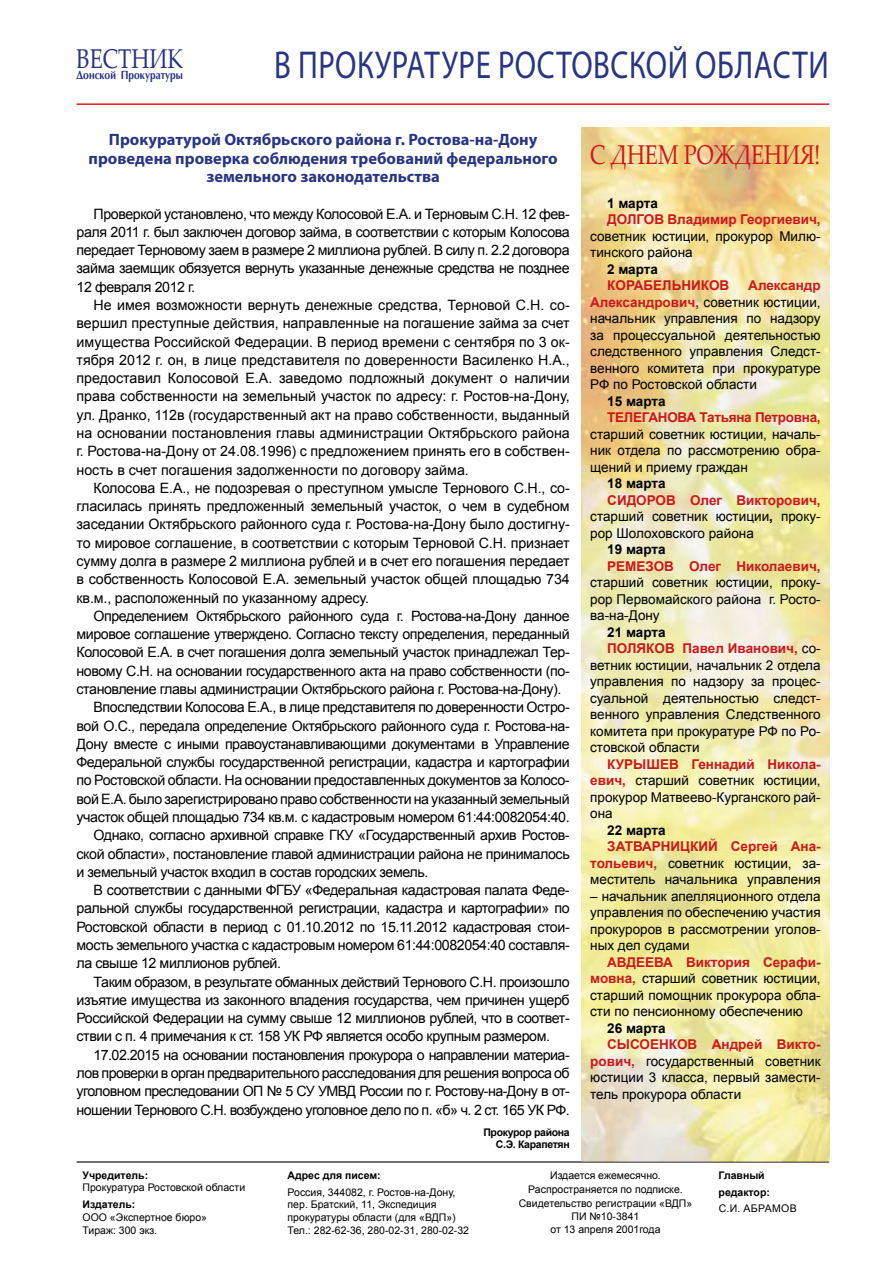
<style>
.page{position:relative;width:893px;height:1263px;background:#fff}
.page>*{position:absolute;margin:0;border:0;box-sizing:border-box;transform-origin:0 0}
.t1{font:39px "Myriad Pro";letter-spacing:.02em;color:#283583;scale:.79 1}
.t2{font:27.15px "Palatino Linotype";color:#cd171a;scale:.79 1}
.t3{font:27.15px "Palatino Linotype";color:#283583;scale:.79 1}
.t4{font:700 16.5px/18.3px "Myriad Pro";color:#283583;text-align:center}
.t5{font:14.25px/18.3px "Arial";letter-spacing:-.03em;color:#000;text-align:justify}
.t6{font:13.5px/16.5px "Arial";color:#000;text-align:justify}
.t7{font:700 13.5px "Arial";color:#cd171a}
.t8{font:700 13.5px "Arial";color:#000}
.t9{font:700 13.5px "Arial";letter-spacing:-.02em;color:#cd171a}
.t10{font:700 12.15px "AG Opus";color:#283583;scale:.83 1}
.t11{font:10.5px/12.6px "Arial";color:#000}
.t12{font:700 10.5px/16.8px "Arial";color:#000}
.t13{font:700 10.5px/12.6px "Arial";letter-spacing:-.03em;color:#000;text-align:right}
.t14{font:10.5px "Arial";letter-spacing:.035em;color:#000}
.s1{font-weight:700;color:#cd171a}
.s2{font-weight:700}
.s3{font-weight:400;color:#000}
</style>
<div class="page">
<hr style="left:77px;top:1161px;width:752px;height:1px;background:#000">
<img style="left:582px;top:128px;width:247px;height:1033px">
<hr style="left:77px;top:103px;width:752px;height:2px;background:#e41b21">
<h2 class="t3" style="left:77px;top:40px;width:136px">ВЕСТНИК</h2>
<p class="t10" style="left:77px;top:69px;width:130px">Донской Прокуратуры</p>
<h1 class="t1" style="left:274px;top:41px;width:704px">В ПРОКУРАТУРЕ РОСТОВСКОЙ ОБЛАСТИ</h1>
<p class="t4" style="left:89px;top:130px;width:471px">Прокуратурой Октябрьского района г. Ростова-на-Дону проведена проверка соблюдения требований федерального земельного законодательства</p>
<p class="t5" style="left:77px;top:204px;width:495px;text-indent:17px">Проверкой установлено, что между Колосовой Е.А. и Терновым С.Н. 12 фев&shy;раля 2011 г. был заключен договор займа, в соответствии с которым Колосова передает Терновому заем в размере 2 миллиона рублей. В силу п. 2.2 договора займа заемщик обязуется вернуть указанные денежные средства не позднее 12 февраля 2012 г.</p>
<p class="t5" style="left:77px;top:296px;width:495px;text-indent:17px">Не имея возможности вернуть денежные средства, Терновой С.Н. со&shy;вершил преступные действия, направленные на погашение займа за счет имущества Российской Федерации. В период времени с сентября по 3 ок&shy;тября 2012 г. он, в лице представителя по доверенности Василенко Н.А., предоставил Колосовой Е.А. заведомо подложный документ о наличии права собственности на земельный участок по адресу: г. Ростов-на-Дону, ул. Дранко, 112в (государственный акт на право собственности, выданный на основании постановления главы администрации Октябрьского района г. Ростова-на-Дону от 24.08.1996) с предложением принять его в собствен&shy;ность в счет погашения задолженности по договору займа.</p>
<p class="t5" style="left:77px;top:479px;width:495px;text-indent:17px">Колосова Е.А., не подозревая о преступном умысле Тернового С.Н., со&shy;гласилась принять предложенный земельный участок, о чем в судебном заседании Октябрьского районного суда г. Ростова-на-Дону было достигну&shy;то мировое соглашение, в соответствии с которым Терновой С.Н. признает сумму долга в размере 2 миллиона рублей и в счет его погашения передает в собственность Колосовой Е.А. земельный участок общей площадью 734 кв.м., расположенный по указанному адресу.</p>
<p class="t5" style="left:94px;top:607px;width:478px">Определением Октябрьского районного суда г. Ростова-на-Дону данное</p>
<p class="t5" style="left:77px;top:625px;width:495px">мировое соглашение утверждено. Согласно тексту определения, переданный</p>
<p class="t5" style="left:77px;top:643px;width:495px">Колосовой Е.А. в счет погашения долга земельный участок принадлежал Тер-</p>
<p class="t5" style="left:77px;top:661px;width:495px">новому С.Н. на основании государственного акта на право собственности (по-</p>
<p class="t5" style="left:77px;top:680px;width:486px">становление главы администрации Октябрьского района г. Ростова-на-Дону).</p>
<p class="t5" style="left:94px;top:698px;width:478px">Впоследствии Колосова Е.А., в лице представителя по доверенности Остро-</p>
<p class="t5" style="left:77px;top:716px;width:495px">вой О.С., передала определение Октябрьского районного суда г. Ростова-на-</p>
<p class="t5" style="left:77px;top:735px;width:495px">Дону вместе с иными правоустанавливающими документами в Управление</p>
<p class="t5" style="left:77px;top:753px;width:495px">Федеральной службы государственной регистрации, кадастра и картографии</p>
<p class="t5" style="left:77px;top:771px;width:495px">по Ростовской области. На основании предоставленных документов за Колосо-</p>
<p class="t5" style="left:77px;top:789px;width:495px">вой Е.А. было зарегистрировано право собственности на указанный земельный</p>
<p class="t5" style="left:77px;top:808px;width:495px">участок общей площадью 734 кв.м. с кадастровым номером 61:44:0082054:40.</p>
<p class="t5" style="left:94px;top:826px;width:478px">Однако, согласно архивной справке ГКУ «Государственный архив Ростов-</p>
<p class="t5" style="left:77px;top:844px;width:495px">ской области», постановление главой администрации района не принималось</p>
<p class="t5" style="left:77px;top:862px;width:353px">и земельный участок входил в состав городских земель.</p>
<p class="t5" style="left:94px;top:881px;width:478px">В соответствии с данными ФГБУ «Федеральная кадастровая палата Феде-</p>
<p class="t5" style="left:77px;top:899px;width:495px">ральной службы государственной регистрации, кадастра и картографии» по</p>
<p class="t5" style="left:77px;top:917px;width:495px">Ростовской области в период с 01.10.2012 по 15.11.2012 кадастровая стои-</p>
<p class="t5" style="left:77px;top:936px;width:495px">мость земельного участка с кадастровым номером 61:44:0082054:40 составля-</p>
<p class="t5" style="left:77px;top:954px;width:206px">ла свыше 12 миллионов рублей.</p>
<p class="t5" style="left:94px;top:972px;width:478px">Таким образом, в результате обманных действий Тернового С.Н. произошло</p>
<p class="t5" style="left:77px;top:990px;width:495px">изъятие имущества из законного владения государства, чем причинен ущерб</p>
<p class="t5" style="left:77px;top:1009px;width:495px">Российской Федерации на сумму свыше 12 миллионов рублей, что в соответ-</p>
<p class="t5" style="left:77px;top:1027px;width:475px">ствии с п. 4 примечания к ст. 158 УК РФ является особо крупным размером.</p>
<p class="t5" style="left:94px;top:1045px;width:478px">17.02.2015 на основании постановления прокурора о направлении материа-</p>
<p class="t5" style="left:77px;top:1064px;width:495px">лов проверки в орган предварительного расследования для решения вопроса об</p>
<p class="t5" style="left:77px;top:1082px;width:495px">уголовном преследовании ОП № 5 СУ УМВД России по г. Ростову-на-Дону в от-</p>
<p class="t5" style="left:77px;top:1100px;width:495px">ношении Тернового С.Н. возбуждено уголовное дело по п. «б» ч. 2 ст. 165 УК РФ.</p>
<p class="t13" style="left:483px;top:1126px;width:88px">Прокурор района<br>С.Э. Карапетян</p>
<h2 class="t2" style="left:590px;top:136px;width:293px">С ДНЕМ РОЖДЕНИЯ!</h2>
<p class="t8" style="left:607px;top:193px;width:52px">1 марта</p>
<p class="t7" style="left:607px;top:210px;width:215px">ДОЛГОВ Владимир Георгиевич,</p>
<p class="t6" style="left:590px;top:227px;width:232px">советник юстиции, прокурор Милю&shy;тинского района</p>
<p class="t8" style="left:607px;top:259px;width:52px">2 марта</p>
<p class="t7" style="left:607px;top:276px;width:124px">КОРАБЕЛЬНИКОВ</p>
<p class="t6" style="left:590px;top:277px;width:232px;text-indent:158px"><span class="s1">Александр Александрович,</span> советник юстиции, начальник управления по надзору за процессуальной деятельностью следственного управления Следст&shy;венного комитета при прокуратуре РФ по Ростовской области</p>
<p class="t8" style="left:607px;top:391px;width:60px">15 марта</p>
<p class="t9" style="left:607px;top:408px;width:215px">ТЕЛЕГАНОВА Татьяна Петровна,</p>
<p class="t6" style="left:590px;top:425px;width:232px">старший советник юстиции, началь&shy;ник отдела по рассмотрению обра&shy;щений и приему граждан</p>
<p class="t8" style="left:607px;top:474px;width:60px">18 марта</p>
<p class="t6" style="left:590px;top:491px;width:232px;text-indent:17px"><span class="s1">СИДОРОВ Олег Викторович, </span>старший советник юстиции<span class="s2">,</span> проку&shy;рор Шолоховского района</p>
<p class="t8" style="left:607px;top:540px;width:60px">19 марта</p>
<p class="t7" style="left:607px;top:556px;width:215px">РЕМЕЗОВ Олег Николаевич,</p>
<p class="t6" style="left:590px;top:574px;width:232px">старший советник юстиции, проку&shy;рор Первомайского района г. Росто&shy;ва-на-Дону</p>
<p class="t8" style="left:607px;top:622px;width:60px">21 марта</p>
<p class="t7" style="left:607px;top:639px;width:215px">ПОЛЯКОВ Павел Иванович, <span class="s3">со-</span></p>
<p class="t6" style="left:590px;top:656px;width:232px">ветник юстиции, начальник 2 отдела</p>
<p class="t6" style="left:590px;top:673px;width:232px">управления по надзору за процес-</p>
<p class="t6" style="left:590px;top:689px;width:232px">суальной деятельностью следст-</p>
<p class="t6" style="left:590px;top:706px;width:232px">венного управления Следственного</p>
<p class="t6" style="left:590px;top:722px;width:232px">комитета при прокуратуре РФ по Ро-</p>
<p class="t6" style="left:590px;top:739px;width:111px">стовской области</p>
<p class="t6" style="left:590px;top:755px;width:232px;text-indent:17px"><span class="s1">КУРЫШЕВ Геннадий Никола&shy;евич,</span> старший советник юстиции, прокурор Матвеево-Курганского рай&shy;она</p>
<p class="t8" style="left:607px;top:820px;width:60px">22 марта</p>
<p class="t6" style="left:590px;top:838px;width:232px;text-indent:17px"><span class="s1">ЗАТВАРНИЦКИЙ Сергей Ана&shy;тольевич,</span> советник юстиции, за&shy;меститель начальника управления</p>
<p class="t6" style="left:590px;top:887px;width:232px">– начальник апелляционного отдела управления по обеспечению участия прокуроров в рассмотрении уголов&shy;ных дел судами</p>
<p class="t6" style="left:590px;top:953px;width:232px;text-indent:17px"><span class="s1">АВДЕЕВА Виктория Серафи&shy;мовна,</span> старший советник юстиции, старший помощник прокурора обла&shy;сти по пенсионному обеспечению</p>
<p class="t8" style="left:607px;top:1018px;width:60px">26 марта</p>
<p class="t6" style="left:590px;top:1036px;width:232px;text-indent:17px"><span class="s1">СЫСОЕНКОВ Андрей Викто&shy;рович,</span> государственный советник юстиции 3 класса, первый замести&shy;тель прокурора области</p>
<p class="t12" style="left:83px;top:1167px;width:67px">Учредитель:</p>
<p class="t11" style="left:83px;top:1181px;width:164px">Прокуратура Ростовской области</p>
<p class="t12" style="left:83px;top:1196px;width:54px">Издатель:</p>
<p class="t11" style="left:83px;top:1211px;width:126px">ООО «Экспертное бюро»<br>Тираж: 300 экз.</p>
<p class="t12" style="left:288px;top:1167px;width:95px">Адрес для писем:</p>
<p class="t11" style="left:288px;top:1186px;width:183px">Россия, 344082, г. Ростов-на-Дону, пер. Братский, 11, Экспедиция прокуратуры области (для «ВДП»)<br>Тел.: 282-62-36, 280-02-31, 280-02-32</p>
<p class="t11" style="left:519px;top:1168px;width:175px;line-height:13.8px;text-align:center">Издается ежемесячно.<br>Распространяется по подписке.<br>Свидетельство регистрации «ВДП»<br>ПИ №10-3841</p>
<p class="t11" style="left:550px;top:1223px;width:112px">от 13 апреля 2001года</p>
<p class="t12" style="left:719px;top:1167px;width:53px">Главный редактор:</p>
<p class="t14" style="left:719px;top:1201px;width:79px">С.И. АБРАМОВ</p>
</div>
